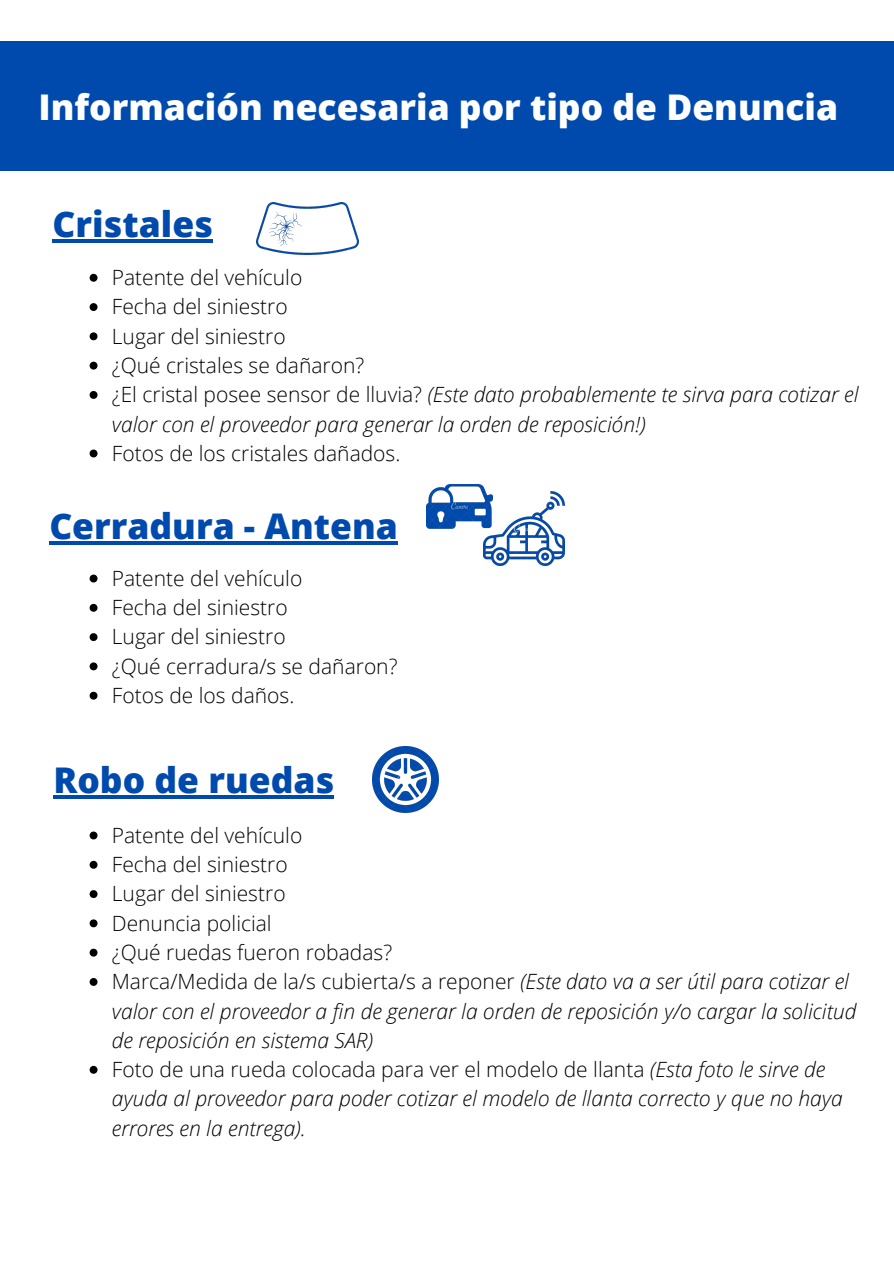
<style>
.page{position:relative;width:894px;height:1264px;background:#fff}
.page>*{position:absolute;margin:0;border:0;box-sizing:border-box;transform-origin:0 0}
.t1{font:800 35.4px "Open Sans";color:#fff}
.t2{font:800 35.4px "Open Sans";color:#004aad}
.t3{font:italic 300 21px/29.2px "Open Sans";color:#000}
.t4{font:300 21px "Open Sans";color:#000}
.s1{font-style:normal}
</style>
<div class="page">
<div style="left:0;top:42px;width:893px;height:129px;background:#004aad"></div>
<img style="left:256px;top:202px;width:102px;height:52px">
<img style="left:426px;top:484px;width:60px;height:44px">
<img style="left:483px;top:492px;width:81px;height:73px">
<img style="left:372px;top:746px;width:66px;height:67px">
<hr style="left:52px;top:239px;width:161px;height:4px;background:#004aad">
<svg style="left:90px;top:274px;width:7px;height:8px"></svg>
<svg style="left:90px;top:303px;width:7px;height:8px"></svg>
<svg style="left:90px;top:332px;width:7px;height:8px"></svg>
<svg style="left:90px;top:362px;width:7px;height:7px"></svg>
<svg style="left:90px;top:391px;width:7px;height:8px"></svg>
<svg style="left:90px;top:449px;width:7px;height:8px"></svg>
<hr style="left:49px;top:541px;width:349px;height:3px;background:#004aad">
<svg style="left:90px;top:574px;width:7px;height:8px"></svg>
<svg style="left:90px;top:604px;width:7px;height:7px"></svg>
<svg style="left:90px;top:633px;width:7px;height:8px"></svg>
<svg style="left:90px;top:662px;width:7px;height:8px"></svg>
<svg style="left:90px;top:691px;width:7px;height:8px"></svg>
<hr style="left:53px;top:795px;width:281px;height:3px;background:#004aad">
<svg style="left:90px;top:831px;width:7px;height:8px"></svg>
<svg style="left:90px;top:860px;width:7px;height:8px"></svg>
<svg style="left:90px;top:890px;width:7px;height:8px"></svg>
<svg style="left:90px;top:919px;width:7px;height:8px"></svg>
<svg style="left:90px;top:948px;width:7px;height:8px"></svg>
<svg style="left:90px;top:978px;width:7px;height:7px"></svg>
<svg style="left:90px;top:1065px;width:7px;height:8px"></svg>
<p class="t1" style="left:38px;top:82px;width:801px">Información necesaria por tipo de Denuncia</p>
<p class="t2" style="left:52px;top:199px;width:162px">Cristales</p>
<p class="t4" style="left:112px;top:263px;width:192px">Patente del vehículo</p>
<p class="t4" style="left:112px;top:292px;width:177px">Fecha del siniestro</p>
<p class="t4" style="left:112px;top:321px;width:175px">Lugar del siniestro</p>
<p class="t4" style="left:112px;top:350px;width:254px">¿Qué cristales se dañaron?</p>
<p class="t3" style="left:112px;top:379px;width:748px"><span class="s1">¿El cristal posee sensor de lluvia?</span> (Este dato probablemente te sirva para cotizar el valor con el proveedor para generar la orden de reposición!)</p>
<p class="t4" style="left:112px;top:438px;width:290px">Fotos de los cristales dañados.</p>
<p class="t2" style="left:49px;top:500px;width:350px">Cerradura - Antena</p>
<p class="t4" style="left:112px;top:563px;width:192px">Patente del vehículo</p>
<p class="t4" style="left:112px;top:592px;width:177px">Fecha del siniestro</p>
<p class="t4" style="left:112px;top:622px;width:175px">Lugar del siniestro</p>
<p class="t4" style="left:112px;top:651px;width:287px">¿Qué cerradura/s se dañaron?</p>
<p class="t4" style="left:112px;top:680px;width:184px">Fotos de los daños.</p>
<p class="t2" style="left:53px;top:755px;width:282px">Robo de ruedas</p>
<p class="t4" style="left:112px;top:820px;width:192px">Patente del vehículo</p>
<p class="t4" style="left:112px;top:849px;width:177px">Fecha del siniestro</p>
<p class="t4" style="left:112px;top:879px;width:175px">Lugar del siniestro</p>
<p class="t4" style="left:112px;top:908px;width:161px">Denuncia policial</p>
<p class="t4" style="left:112px;top:937px;width:282px">¿Qué ruedas fueron robadas?</p>
<p class="t3" style="left:112px;top:966px;width:746px"><span class="s1">Marca/Medida de la/s cubierta/s a reponer</span> (Este dato va a ser útil para cotizar el valor con el proveedor a fin de generar la orden de reposición y/o cargar la solicitud de reposición en sistema SAR)</p>
<p class="t3" style="left:112px;top:1054px;width:732px"><span class="s1">Foto de una rueda colocada para ver el modelo de llanta</span> (Esta foto le sirve de ayuda al proveedor para poder cotizar el modelo de llanta correcto y que no haya errores en la entrega).</p>
</div>
